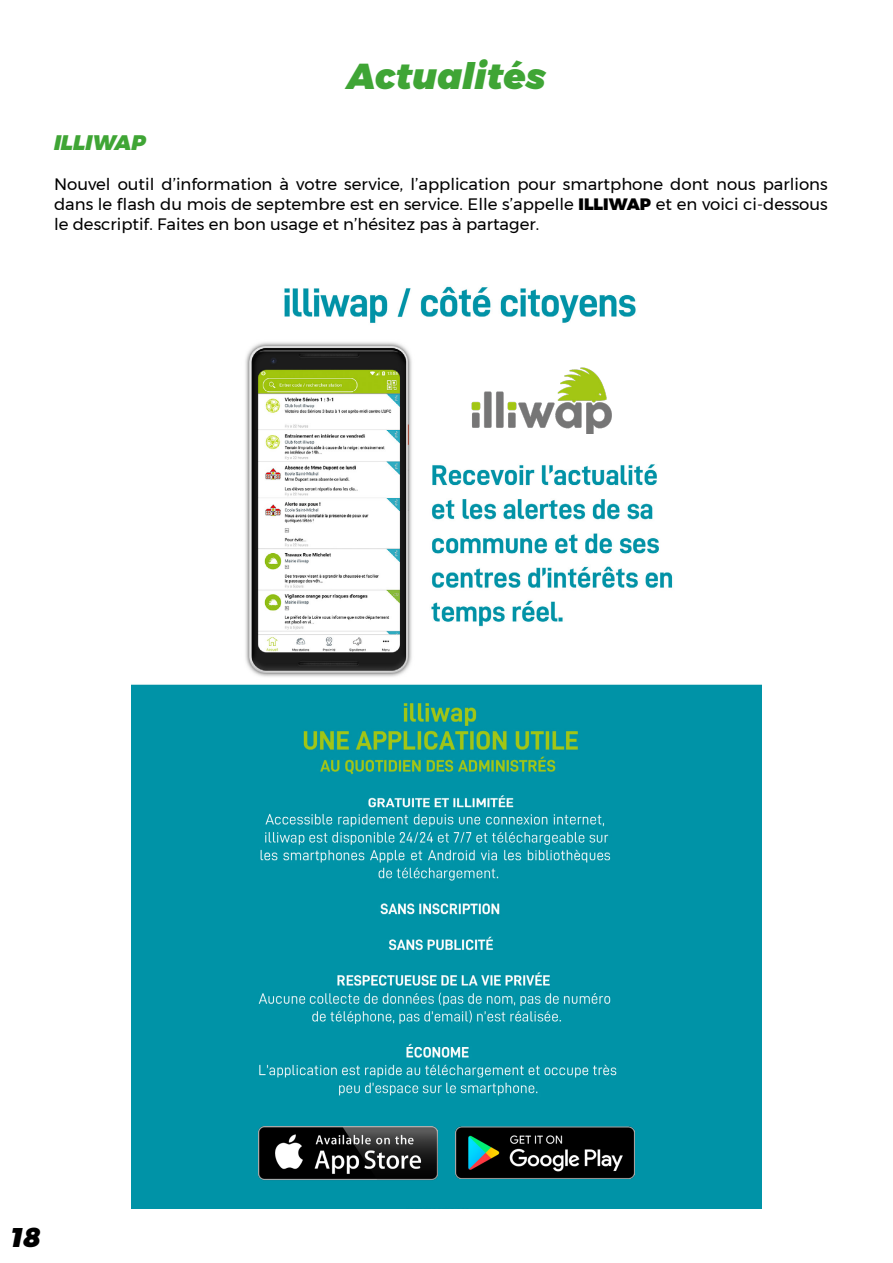
<style>
.page{position:relative;width:893px;height:1263px;background:#fff}
.page>*{position:absolute;margin:0;border:0;box-sizing:border-box;transform-origin:0 0}
.t1{font:italic 900 36px "Montserrat";color:#3fa535}
.t2{font:italic 900 27px "Montserrat";color:#000}
.t3{font:italic 900 21px "Montserrat";color:#3fa535}
.t4{font:16.5px/19.8px "Montserrat";color:#000;text-align:justify}
.s1{font-weight:900}
</style>
<div class="page">
<img style="left:132px;top:286px;width:629px;height:923px">
<img style="left:259px;top:1126px;width:178px;height:55px">
<img style="left:455px;top:1123px;width:179px;height:56px">
<img style="left:437px;top:368px;width:206px;height:66px">
<p class="t3" style="left:54px;top:126px;width:94px">ILLIWAP</p>
<h1 class="t1" style="left:347px;top:46px;width:200px">Actualités</h1>
<p class="t4" style="left:54px;top:174px;width:775px">Nouvel outil d’information à votre service, l’application pour smartphone dont nous parlions dans le flash du mois de septembre est en service. Elle s’appelle <span class="s1">ILLIWAP</span> et en voici ci-dessous le descriptif. Faites en bon usage et n’hésitez pas à partager.</p>
<h2 class="t2" style="left:10px;top:1215px;width:33px">18</h2>
</div>
